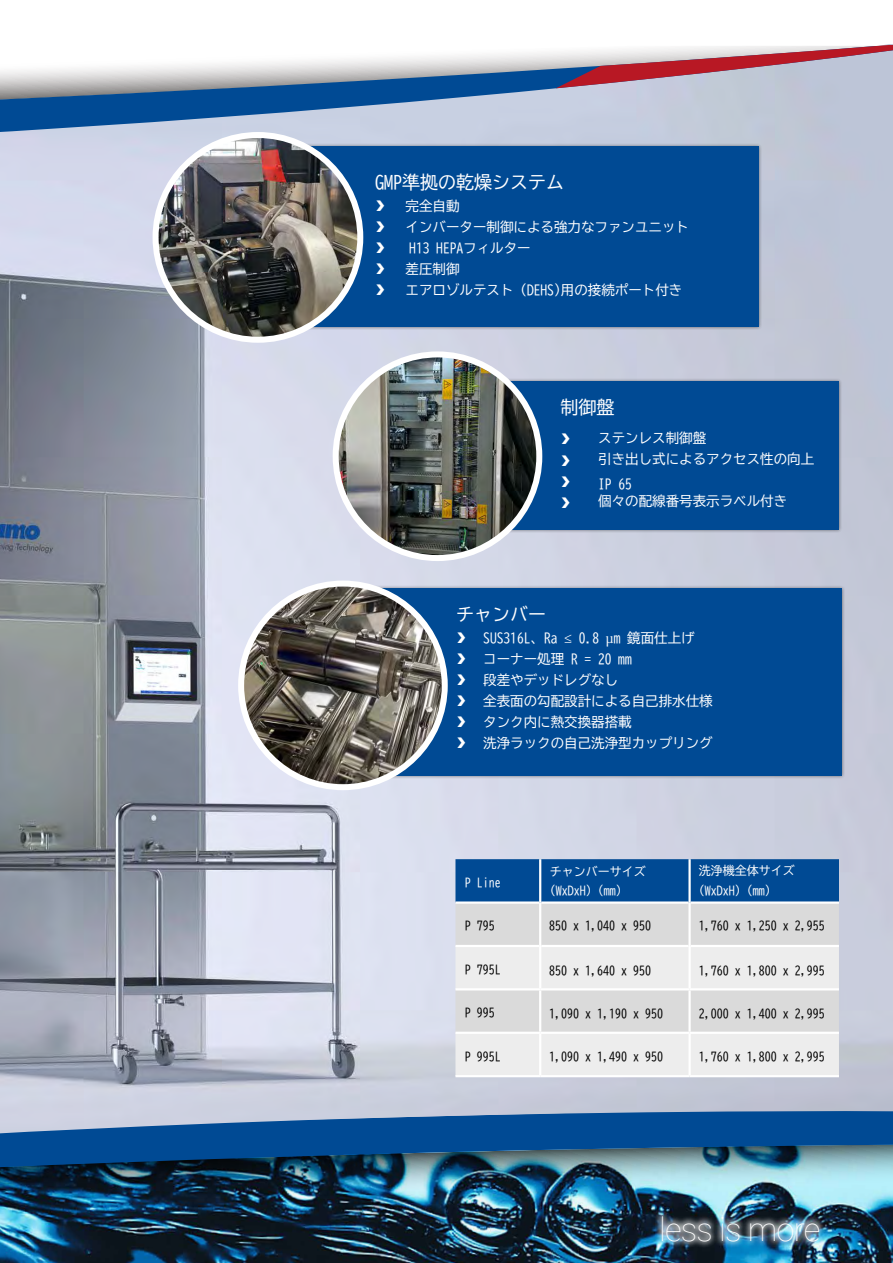
<style>
.page{position:relative;width:893px;height:1263px;background:#fff}
.page>*{position:absolute;margin:0;border:0;box-sizing:border-box;transform-origin:0 0}
.t1{font:100 33px "Roboto";letter-spacing:-.025em;color:#fff}
.t2{font:18px "BIZUD Gothic";color:#fff}
.t3{font:13.5px/21px "BIZUD Gothic";color:#fff}
.t4{font:13.5px/21.1px "Glyphter";color:#fff;text-align:justify}
.t5{font:12px "BIZUD Gothic";color:#000}
.t6{font:12px/18.6px "BIZUD Gothic";color:#fff}
.t7{font:700 10.5px "Khmer UI";color:#fff}
.s1{font-family:"Glyphter"}
.s2{font-family:"Koz Min Pr 6 N"}
</style>
<div class="page">
<img style="left:0;top:167px;width:893px;height:937px">
<img style="left:0;top:1233px;width:893px;height:30px">
<img style="left:0;top:1104px;width:893px;height:129px">
<svg style="left:0;top:53px;width:893px;height:114px;background:#a3b6ce"></svg>
<svg style="left:556px;top:46px;width:337px;height:42px;background:#c099a6"></svg>
<div style="left:284px;top:143px;width:478px;height:188px;background:#000;opacity:.5"></div>
<div style="left:287px;top:146px;width:471px;height:181px;background:#004a94"></div>
<div style="left:345px;top:585px;width:500px;height:194px;background:#000;opacity:.5"></div>
<div style="left:348px;top:588px;width:494px;height:188px;background:#004a94"></div>
<div style="left:420px;top:378px;width:422px;height:156px;background:#000;opacity:.5"></div>
<div style="left:424px;top:382px;width:415px;height:148px;background:#004a94"></div>
<div style="left:455px;top:859px;width:384px;height:42px;background:#004a94"></div>
<div style="left:455px;top:904px;width:384px;height:41px;background:#dadada"></div>
<svg style="left:455px;top:947px;width:384px;height:128px;background:#e6e6e6"></svg>
<hr style="left:455px;top:945px;width:84px;height:2px;background:#fff">
<hr style="left:541px;top:945px;width:147px;height:2px;background:#fff">
<hr style="left:691px;top:945px;width:148px;height:2px;background:#fff">
<hr style="left:455px;top:1032px;width:85px;height:2px;background:#fff">
<hr style="left:540px;top:1032px;width:150px;height:2px;background:#fff">
<hr style="left:690px;top:1032px;width:149px;height:2px;background:#fff">
<hr style="left:455px;top:901px;width:84px;height:3px;background:#fff">
<hr style="left:541px;top:901px;width:147px;height:3px;background:#fff">
<hr style="left:691px;top:901px;width:148px;height:3px;background:#fff">
<hr style="left:455px;top:988px;width:85px;height:2px;background:#fff">
<hr style="left:540px;top:988px;width:150px;height:2px;background:#fff">
<hr style="left:690px;top:988px;width:149px;height:2px;background:#fff">
<hr style="left:455px;top:1075px;width:85px;height:2px;background:#fff">
<hr style="left:540px;top:1075px;width:150px;height:2px;background:#fff">
<hr style="left:690px;top:1075px;width:149px;height:2px;background:#fff">
<hr style="left:539px;top:859px;width:2px;height:43px;background:#fff">
<hr style="left:688px;top:859px;width:3px;height:43px;background:#fff">
<hr style="left:539px;top:902px;width:2px;height:44px;background:#fff">
<hr style="left:688px;top:902px;width:3px;height:44px;background:#fff">
<hr style="left:539px;top:946px;width:2px;height:42px;background:#fff">
<hr style="left:688px;top:946px;width:3px;height:42px;background:#fff">
<hr style="left:539px;top:990px;width:2px;height:42px;background:#fff">
<hr style="left:688px;top:990px;width:3px;height:42px;background:#fff">
<hr style="left:539px;top:1034px;width:2px;height:41px;background:#fff">
<hr style="left:688px;top:1034px;width:3px;height:41px;background:#fff">
<img style="left:336px;top:354px;width:203px;height:204px;border-radius:102px">
<div style="left:333px;top:351px;width:209px;height:210px;border:6px solid #fff;border-radius:50%"></div>
<img style="left:156px;top:135px;width:204px;height:205px;border-radius:102px">
<div style="left:153px;top:132px;width:210px;height:211px;border:6px solid #fff;border-radius:50%"></div>
<img style="left:241px;top:584px;width:204px;height:203px;border-radius:102px">
<div style="left:238px;top:581px;width:210px;height:209px;border:6px solid #fff;border-radius:50%"></div>
<div style="left:654px;top:1209px;width:172px;height:40px;background:#fff;opacity:.75"></div>
<h2 class="t2" style="left:375px;top:173px;width:191px">GMP準拠の乾燥システム</h2>
<p class="t4" style="left:375px;top:196px;width:15px">d</p>
<p class="t3" style="left:406px;top:195px;width:55px">完全自動</p>
<p class="t4" style="left:375px;top:217px;width:15px">d</p>
<p class="t3" style="left:406px;top:216px;width:285px">インバーター制御による強力なファンユニット</p>
<p class="t4" style="left:375px;top:238px;width:15px">d</p>
<p class="t3" style="left:409px;top:237px;width:123px">H13 HEPAフィルター</p>
<p class="t4" style="left:375px;top:259px;width:15px">d</p>
<p class="t3" style="left:406px;top:258px;width:55px">差圧制御</p>
<p class="t4" style="left:375px;top:280px;width:15px">d</p>
<p class="t3" style="left:406px;top:279px;width:278px">エアロゾルテスト (DEHS)用の接続ポート付き</p>
<h2 class="t2" style="left:561px;top:398px;width:55px">制御盤</h2>
<p class="t4" style="left:561px;top:429px;width:15px">d d d d</p>
<p class="t3" style="left:598px;top:427px;width:217px">ステンレス制御盤<br>引き出し式によるアクセス性の向上</p>
<p class="t3" style="left:598px;top:475px;width:190px;line-height:17.5px">IP 65<br>個々の配線番号表示ラベル付き</p>
<h2 class="t2" style="left:456px;top:605px;width:91px">チャンバー</h2>
<p class="t3" style="left:456px;top:627px;width:258px"><span class="s1">d</span> SUS316L、Ra <span class="s2">≤</span> 0.8 <span class="s2">µ</span>m 鏡面仕上げ<br><span class="s1">d</span> コーナー処理 R = 20 mm<br><span class="s1">d</span> 段差やデッドレグなし<br><span class="s1">d</span> 全表面の勾配設計による自己排水仕様<span class="s1">d</span> タンク内に熱交換器搭載<br><span class="s1">d</span> 洗浄ラックの自己洗浄型カップリング</p>
<p class="t6" style="left:465px;top:873px;width:37px">P Line</p>
<p class="t6" style="left:550px;top:862px;width:97px">チャンバーサイズ(WxDxH) (mm)</p>
<p class="t6" style="left:699px;top:861px;width:98px;line-height:19px">洗浄機全体サイズ(WxDxH) (mm)</p>
<p class="t5" style="left:465px;top:920px;width:31px">P 795</p>
<p class="t5" style="left:549px;top:920px;width:103px">850 x 1,040 x 950</p>
<p class="t5" style="left:699px;top:919px;width:128px">1,760 x 1,250 x 2,955</p>
<p class="t5" style="left:465px;top:963px;width:37px">P 795L</p>
<p class="t5" style="left:549px;top:964px;width:103px">850 x 1,640 x 950</p>
<p class="t5" style="left:699px;top:964px;width:128px">1,760 x 1,800 x 2,995</p>
<p class="t5" style="left:465px;top:1006px;width:31px">P 995</p>
<p class="t5" style="left:549px;top:1007px;width:115px">1,090 x 1,190 x 950</p>
<p class="t5" style="left:699px;top:1008px;width:128px">2,000 x 1,400 x 2,995</p>
<p class="t5" style="left:465px;top:1050px;width:37px">P 995L</p>
<p class="t5" style="left:549px;top:1050px;width:115px">1,090 x 1,490 x 950</p>
<p class="t5" style="left:699px;top:1050px;width:128px">1,760 x 1,800 x 2,995</p>
<h1 class="t1" style="left:659px;top:1206px;width:163px">less is more</h1>
<p class="t7" style="left:721px;top:1220px;width:78px">alphaphoenix |</p>
</div>
